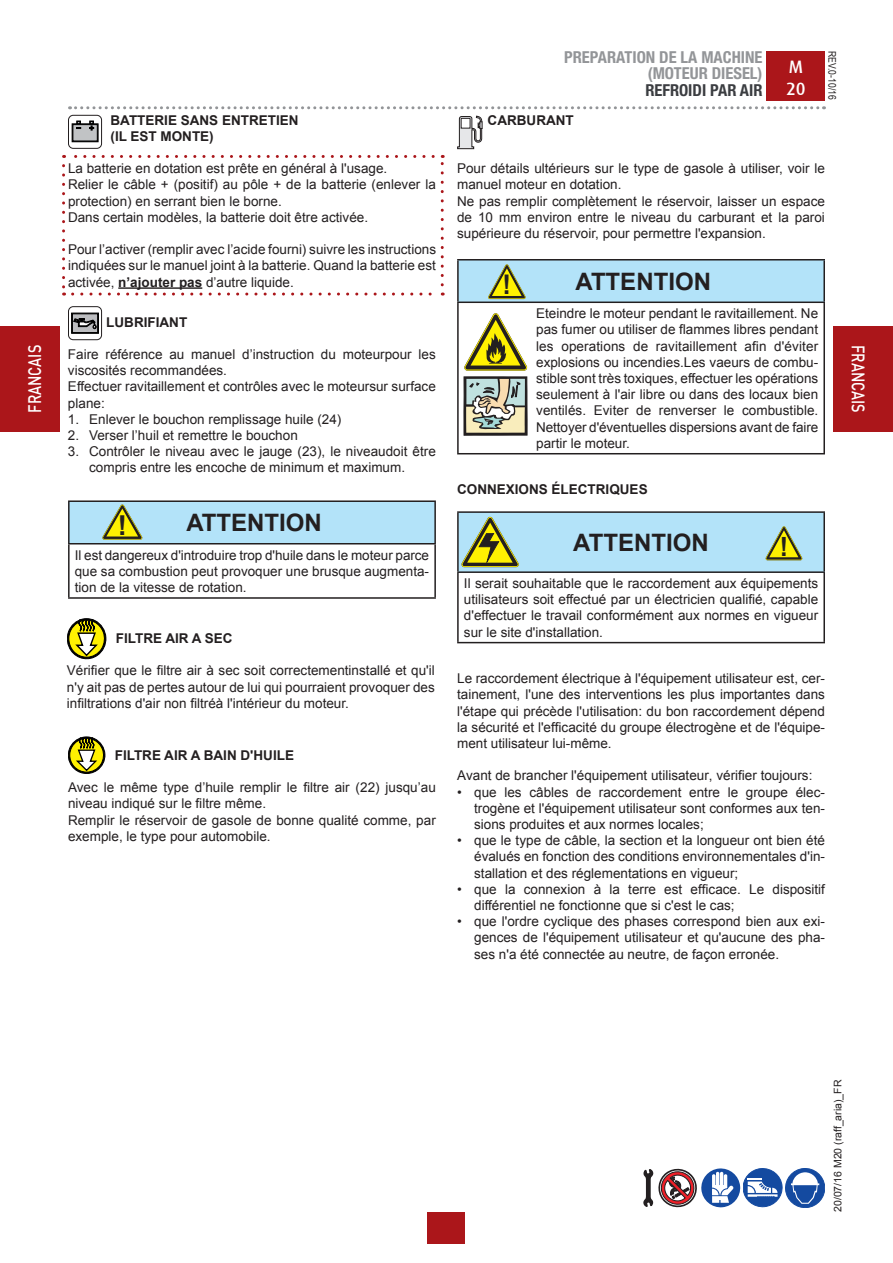
<style>
.page{position:relative;width:893px;height:1263px;background:#fff}
.page>*{position:absolute;margin:0;border:0;box-sizing:border-box;transform-origin:0 0}
.t1{font:700 27.6px "Arial";color:#231f20}
.t2{font:700 27.15px "Arial";color:#231f20;scale:.95 1}
.t3{font:700 26.55px "Arial";color:#231f20;scale:.95 1}
.t4{font:700 24px "Arial";color:#231f20}
.t5{font:500 18px "DIN Pro";color:#fff;scale:.8 1}
.t6{font:500 18px/21.6px "Dax";color:#fff}
.t7{font:700 condensed 16.5px/16.5px "Helvetica Neue LTW1 G";color:#939598;text-align:right}
.t8{font:700 condensed 16.5px "Helvetica Neue LTW1 G";color:#3b3d41}
.t9{font:13.5px/16.2px "Arial";color:#231f20;text-align:justify}
.t10{font:700 13.5px/16.2px "Arial";color:#231f20}
.t11{font:10.5px "Arial";color:#231f20}
.t12{font:10.5px "Arial Narrow";color:#231f20}
.s1{font-weight:700}
</style>
<div class="page">
<div style="left:767px;top:51px;width:58px;height:50px;background:#ab161a"></div>
<svg style="left:70px;top:106px;width:754px;height:3px"></svg>
<div style="left:428px;top:1212px;width:37px;height:31px;background:#ab161a"></div>
<div style="left:0;top:326px;width:60px;height:106px;background:#ab161a"></div>
<div style="left:833px;top:326px;width:60px;height:106px;background:#ab161a"></div>
<div style="left:69px;top:501px;width:366px;height:43px;background:#b3e3f9"></div>
<hr style="left:68px;top:500px;width:368px;height:2px;background:#231f20">
<hr style="left:68px;top:502px;width:2px;height:41px;background:#231f20">
<hr style="left:434px;top:502px;width:2px;height:41px;background:#231f20">
<hr style="left:68px;top:543px;width:368px;height:1px;background:#231f20">
<hr style="left:68px;top:544px;width:2px;height:53px;background:#231f20">
<hr style="left:434px;top:544px;width:2px;height:53px;background:#231f20">
<hr style="left:68px;top:597px;width:368px;height:2px;background:#231f20">
<svg style="left:102px;top:504px;width:40px;height:36px"></svg>
<svg style="left:69px;top:307px;width:33px;height:33px"></svg>
<div style="left:68px;top:306px;width:34px;height:34px;border:1px solid #231f20;border-radius:5px"></div>
<div style="left:72px;top:313px;width:27px;height:20px;background:#0c0c0c;border:1px solid #000"></div>
<div style="left:72px;top:314px;width:26px;height:19px;background:#bcbdc0;border:1px solid #000"></div>
<svg style="left:74px;top:318px;width:22px;height:11px"></svg>
<svg style="left:67px;top:618px;width:40px;height:41px"></svg>
<svg style="left:643px;top:1168px;width:182px;height:40px"></svg>
<svg style="left:457px;top:115px;width:26px;height:34px"></svg>
<div style="left:458px;top:260px;width:366px;height:42px;background:#b3e3f9"></div>
<hr style="left:457px;top:259px;width:368px;height:1px;background:#231f20">
<hr style="left:457px;top:260px;width:2px;height:42px;background:#231f20">
<hr style="left:823px;top:260px;width:2px;height:42px;background:#231f20">
<hr style="left:457px;top:302px;width:368px;height:1px;background:#231f20">
<hr style="left:457px;top:303px;width:2px;height:150px;background:#231f20">
<hr style="left:823px;top:303px;width:2px;height:150px;background:#231f20">
<hr style="left:457px;top:453px;width:368px;height:1px;background:#231f20">
<svg style="left:464px;top:377px;width:63px;height:58px;background:#a4a898"></svg>
<svg style="left:464px;top:313px;width:63px;height:58px"></svg>
<svg style="left:488px;top:264px;width:38px;height:35px"></svg>
<hr style="left:118px;top:287px;width:84px;height:2px;background:#231f20">
<svg style="left:69px;top:115px;width:33px;height:33px"></svg>
<div style="left:68px;top:115px;width:34px;height:34px;border:1px solid #231f20;border-radius:5px"></div>
<div style="left:72px;top:124px;width:26px;height:18px;background:#080909"></div>
<div style="left:73px;top:125px;width:24px;height:16px;background:#c1c3c5"></div>
<svg style="left:76px;top:121px;width:5px;height:8px"></svg>
<svg style="left:89px;top:121px;width:5px;height:9px"></svg>
<svg style="left:62px;top:166px;width:3px;height:130px"></svg>
<svg style="left:73px;top:293px;width:370px;height:3px"></svg>
<svg style="left:441px;top:155px;width:3px;height:130px"></svg>
<svg style="left:64px;top:155px;width:369px;height:3px"></svg>
<svg style="left:68px;top:736px;width:38px;height:38px"></svg>
<div style="left:458px;top:512px;width:366px;height:60px;background:#b3e3f9"></div>
<hr style="left:457px;top:511px;width:368px;height:2px;background:#231f20">
<hr style="left:457px;top:513px;width:2px;height:58px;background:#231f20">
<hr style="left:823px;top:513px;width:2px;height:58px;background:#231f20">
<hr style="left:457px;top:571px;width:368px;height:2px;background:#231f20">
<hr style="left:457px;top:573px;width:2px;height:69px;background:#231f20">
<hr style="left:823px;top:573px;width:2px;height:69px;background:#231f20">
<hr style="left:457px;top:642px;width:368px;height:1px;background:#231f20">
<svg style="left:461px;top:517px;width:58px;height:50px"></svg>
<svg style="left:765px;top:526px;width:37px;height:34px"></svg>
<p class="t7" style="left:564px;top:49px;width:200px">PREPARATION DE LA MACHINE (MOTEUR DIESEL)</p>
<p class="t8" style="left:645px;top:80px;width:119px">REFROIDI PAR AIR</p>
<h3 class="t6" style="left:786px;top:56px;width:21px">M<br>20</h3>
<p class="t12" style="left:840px;top:51px;width:50px;rotate:90deg">REV.0-10/16</p>
<p class="t10" style="left:488px;top:112px;width:88px">CARBURANT</p>
<p class="t9" style="left:457px;top:161px;width:369px;text-align:left">Pour détails ultérieurs sur le type de gasole à utiliser, voir le manuel moteur en dotation.<br>Ne pas remplir complètement le réservoir, laisser un espace de 10 mm environ entre le niveau du carburant et la paroi supérieure du réservoir, pour permettre l'expansion.</p>
<h3 class="t4" style="left:575px;top:265px;width:137px">ATTENTION</h3>
<p class="t9" style="left:536px;top:305px;width:284px">Eteindre le moteur pendant le ravitaillement. Ne pas fumer ou utiliser de flammes libres pendant les operations de ravitaillement afin d'éviter explosions ou incendies.Les vaeurs de combu&shy;stible sont très toxiques, effectuer les opérations seulement à l'air libre ou dans des locaux bien ventilés. Eviter de renverser le combustible.<br>Nettoyer d'éventuelles dispersions avant de faire partir le moteur.</p>
<p class="t10" style="left:111px;top:112px;width:190px">BATTERIE SANS ENTRETIEN (IL EST MONTE)</p>
<p class="t9" style="left:68px;top:161px;width:369px;text-align:left">La batterie en dotation est prête en général à l'usage.<br>Relier le câble + (positif) au pôle + de la batterie (enlever la protection) en serrant bien le borne.<br>Dans certain modèles, la batterie doit être activée.</p>
<p class="t9" style="left:68px;top:242px;width:370px">Pour l’activer (remplir avec l’acide fourni) suivre les instructions indiquées sur le manuel joint à la batterie. Quand la batterie est activée, <span class="s1">n’ajouter pas</span> d’autre liquide.</p>
<h2 class="t2" style="left:503px;top:267px;width:11px">!</h2>
<p class="t10" style="left:106px;top:314px;width:82px">LUBRIFIANT</p>
<p class="t9" style="left:68px;top:346px;width:369px;text-align:left">Faire référence au manuel d’instruction du moteurpour les viscosités recommandées.<br>Effectuer ravitaillement et contrôles avec le moteursur surface plane:</p>
<p class="t9" style="left:68px;top:411px;width:275px">1. Enlever le bouchon remplissage huile (24)</p>
<p class="t9" style="left:68px;top:427px;width:231px">2. Verser l’huil et remettre le bouchon</p>
<p class="t9" style="left:89px;top:444px;width:348px;text-indent:-21px">3. Contrôler le niveau avec le jauge (23), le niveaudoit être compris entre les encoche de minimum et maximum.</p>
<h3 class="t5" style="left:22px;top:413px;width:86px;rotate:-90deg">FRANCAIS</h3>
<h3 class="t5" style="left:871px;top:345px;width:86px;rotate:90deg">FRANCAIS</h3>
<h3 class="t4" style="left:186px;top:507px;width:137px">ATTENTION</h3>
<p class="t9" style="left:75px;top:547px;width:356px">Il est dangereux d'introduire trop d'huile dans le moteur parce que sa combustion peut provoquer une brusque augmenta&shy;tion de la vitesse de rotation.</p>
<h1 class="t1" style="left:118px;top:507px;width:11px">!</h1>
<p class="t10" style="left:116px;top:631px;width:118px">FILTRE AIR A SEC</p>
<p class="t9" style="left:67px;top:663px;width:369px">Vérifier que le filtre air à sec soit correctementinstallé et qu'il n'y ait pas de pertes autour de lui qui pourraient provoquer des infiltrations d'air non filtréà l'intérieur du moteur.</p>
<p class="t10" style="left:115px;top:747px;width:181px">FILTRE AIR A BAIN D'HUILE</p>
<p class="t9" style="left:68px;top:779px;width:369px;text-align:left">Avec le même type d’huile remplir le filtre air (22) jusqu’au niveau indiqué sur le filtre même.<br>Remplir le réservoir de gasole de bonne qualité comme, par exemple, le type pour automobile.</p>
<p class="t10" style="left:457px;top:481px;width:192px">CONNEXIONS ÉLECTRIQUES</p>
<h3 class="t4" style="left:573px;top:526px;width:137px">ATTENTION</h3>
<p class="t9" style="left:464px;top:575px;width:356px">Il serait souhaitable que le raccordement aux équipements utilisateurs soit effectué par un électricien qualifié, capable d'effectuer le travail conformément aux normes en vigueur sur le site d'installation.</p>
<h3 class="t3" style="left:780px;top:529px;width:10px">!</h3>
<p class="t9" style="left:457px;top:670px;width:369px">Le raccordement électrique à l'équipement utilisateur est, cer&shy;tainement, l'une des interventions les plus importantes dans l'étape qui précède l'utilisation: du bon raccordement dépend la sécurité et l'efficacité du groupe électrogène et de l'équipe&shy;ment utilisateur lui-même.</p>
<p class="t9" style="left:457px;top:768px;width:357px">Avant de brancher l'équipement utilisateur, vérifier toujours:</p>
<p class="t9" style="left:474px;top:784px;width:352px;text-indent:-17px">• que les câbles de raccordement entre le groupe élec&shy;trogène et l'équipement utilisateur sont conformes aux ten&shy;sions produites et aux normes locales;</p>
<p class="t9" style="left:474px;top:832px;width:352px;text-indent:-17px">• que le type de câble, la section et la longueur ont bien été évalués en fonction des conditions environnementales d'in&shy;stallation et des réglementations en vigueur;</p>
<p class="t9" style="left:474px;top:881px;width:352px;text-indent:-17px">• que la connexion à la terre est efficace. Le dispositif différentiel ne fonctionne que si c'est le cas;</p>
<p class="t9" style="left:474px;top:913px;width:352px;text-indent:-17px">• que l'ordre cyclique des phases correspond bien aux exi&shy;gences de l'équipement utilisateur et qu'aucune des pha&shy;ses n'a été connectée au neutre, de façon erronée.</p>
<p class="t11" style="left:831px;top:1212px;width:134px;rotate:-90deg">20/07/16 M20 (raff_aria)_FR</p>
</div>
